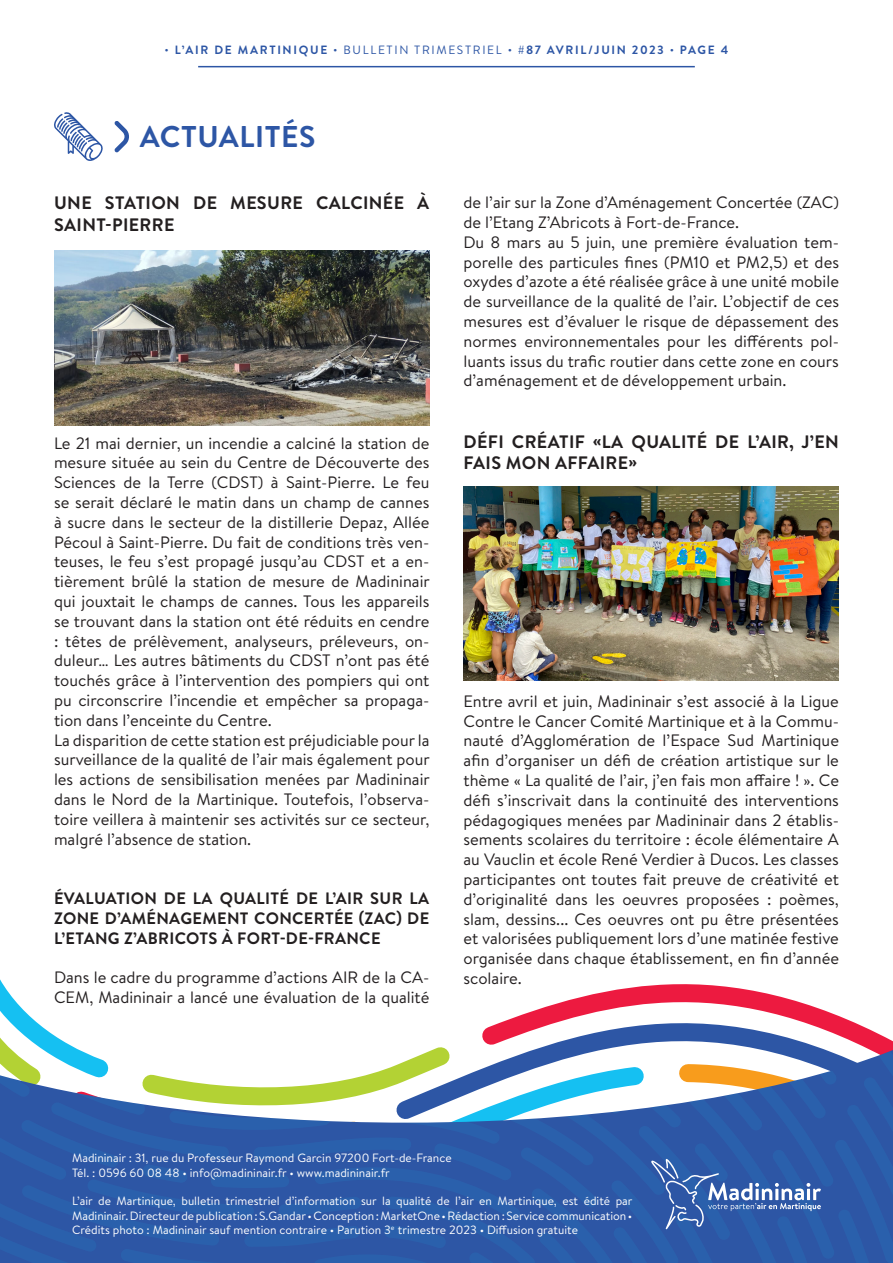
<style>
.page{position:relative;width:893px;height:1263px;background:#fff}
.page>*{position:absolute;margin:0;border:0;box-sizing:border-box;transform-origin:0 0}
.t1{font:700 30px "Brandon Text";letter-spacing:.02em;color:#2d56a5}
.t2{font:700 18px/21.6px "Brandon Text";letter-spacing:.02em;color:#231f20}
.t3{font:16.5px/19.8px "Brandon Text";color:#231f20;text-align:justify}
.t4{font:700 16.5px/19.8px "Brandon Text";letter-spacing:.02em;color:#231f20;text-align:justify}
.t5{font:12px/14.4px "Brandon Text";color:#fff;text-align:justify}
.t6{font:700 12px "Brandon Text";letter-spacing:.14em;color:#2d56a5}
.s1{font-weight:400}
</style>
<div class="page">
<svg style="left:482px;top:984px;width:411px;height:57px"></svg>
<svg style="left:0;top:979px;width:63px;height:62px"></svg>
<svg style="left:0;top:1041px;width:893px;height:9px"></svg>
<svg style="left:0;top:1050px;width:893px;height:213px;fill:#2d5da5"></svg>
<svg style="left:114px;top:121px;width:15px;height:31px"></svg>
<svg style="left:54px;top:112px;width:49px;height:49px"></svg>
<hr style="left:198px;top:66px;width:497px;height:1px;background:#2d56a5">
<svg style="left:651px;top:1055px;width:242px;height:174px"></svg>
<img style="left:54px;top:250px;width:375px;height:175px">
<img style="left:463px;top:487px;width:376px;height:193px">
<p class="t6" style="left:165px;top:41px;width:565px"><span class="s1">•</span> L’AIR DE MARTINIQUE <span class="s1">• BULLETIN TRIMESTRIEL •</span> #87 AVRIL/JUIN 2023 <span class="s1">•</span> PAGE 4</p>
<p class="t1" style="left:140px;top:116px;width:177px">ACTUALITÉS</p>
<p class="t2" style="left:54px;top:192px;width:377px">UNE STATION DE MESURE CALCINÉE À<br>SAINT-PIERRE</p>
<p class="t3" style="left:54px;top:432px;width:377px">Le 21 mai dernier, un incendie a calciné la station de mesure située au sein du Centre de Découverte des Sciences de la Terre (CDST) à Saint-Pierre. Le feu se serait déclaré le matin dans un champ de cannes à sucre dans le secteur de la distillerie Depaz, Allée Pécoul à Saint-Pierre. Du fait de conditions très ven&shy;teuses, le feu s’est propagé jusqu’au CDST et a en&shy;tièrement brûlé la station de mesure de Madininair qui jouxtait le champs de cannes. Tous les appareils se trouvant dans la station ont été réduits en cendre : têtes de prélèvement, analyseurs, préleveurs, on&shy;duleur… Les autres bâtiments du CDST n’ont pas été touchés grâce à l’intervention des pompiers qui ont pu circonscrire l’incendie et empêcher sa propaga&shy;tion dans l’enceinte du Centre.</p>
<p class="t3" style="left:54px;top:729px;width:377px">La disparition de cette station est préjudiciable pour la surveillance de la qualité de l’air mais également pour les actions de sensibilisation menées par Madininair dans le Nord de la Martinique. Toutefois, l’observa&shy;toire veillera à maintenir ses activités sur ce secteur, malgré l’absence de station.</p>
<p class="t4" style="left:54px;top:888px;width:377px">ÉVALUATION DE LA QUALITÉ DE L’AIR SUR LA ZONE D’AMÉNAGEMENT CONCERTÉE (ZAC) DE L’ETANG Z’ABRICOTS À FORT-DE-FRANCE</p>
<p class="t3" style="left:54px;top:967px;width:377px">Dans le cadre du programme d’actions AIR de la CA-<br>CEM, Madininair a lancé une évaluation de la qualité</p>
<p class="t3" style="left:463px;top:192px;width:377px">de l’air sur la Zone d’Aménagement Concertée (ZAC) de l’Etang Z’Abricots à Fort-de-France.</p>
<p class="t3" style="left:463px;top:232px;width:377px">Du 8 mars au 5 juin, une première évaluation tem&shy;porelle des particules fines (PM10 et PM2,5) et des oxydes d’azote a été réalisée grâce à une unité mobile de surveillance de la qualité de l’air. L’objectif de ces mesures est d’évaluer le risque de dépassement des normes environnementales pour les différents pol&shy;luants issus du trafic routier dans cette zone en cours d’aménagement et de développement urbain.</p>
<p class="t2" style="left:464px;top:430px;width:377px">DÉFI CRÉATIF «LA QUALITÉ DE L’AIR, J’EN<br>FAIS MON AFFAIRE»</p>
<p class="t3" style="left:463px;top:691px;width:377px">Entre avril et juin, Madininair s’est associé à la Ligue Contre le Cancer Comité Martinique et à la Commu&shy;nauté d’Agglomération de l’Espace Sud Martinique afin d’organiser un défi de création artistique sur le thème « La qualité de l’air, j’en fais mon affaire ! ». Ce défi s’inscrivait dans la continuité des interventions pédagogiques menées par Madininair dans 2 établis&shy;sements scolaires du territoire : école élémentaire A au Vauclin et école René Verdier à Ducos. Les classes participantes ont toutes fait preuve de créativité et d’originalité dans les oeuvres proposées : poèmes, slam, dessins... Ces oeuvres ont pu être présentées et valorisées publiquement lors d’une matinée festive organisée dans chaque établissement, en fin d’année scolaire.</p>
<p class="t5" style="left:72px;top:1150px;width:381px">Madininair : 31, rue du Professeur Raymond Garcin 97200 Fort-de-France</p>
<p class="t5" style="left:72px;top:1165px;width:319px">Tél. : 0596 60 08 48 • info@madininair.fr • www.madininair.fr</p>
<p class="t5" style="left:72px;top:1194px;width:562px">L’air de Martinique, bulletin trimestriel d’information sur la qualité de l’air en Martinique, est édité par Madininair. Directeur de publication : S.Gandar • Conception : MarketOne • Rédaction : Service communication • Crédits photo : Madininair sauf mention contraire • Parution 3<sup>e</sup> trimestre 2023 • Diffusion gratuite</p>
</div>
